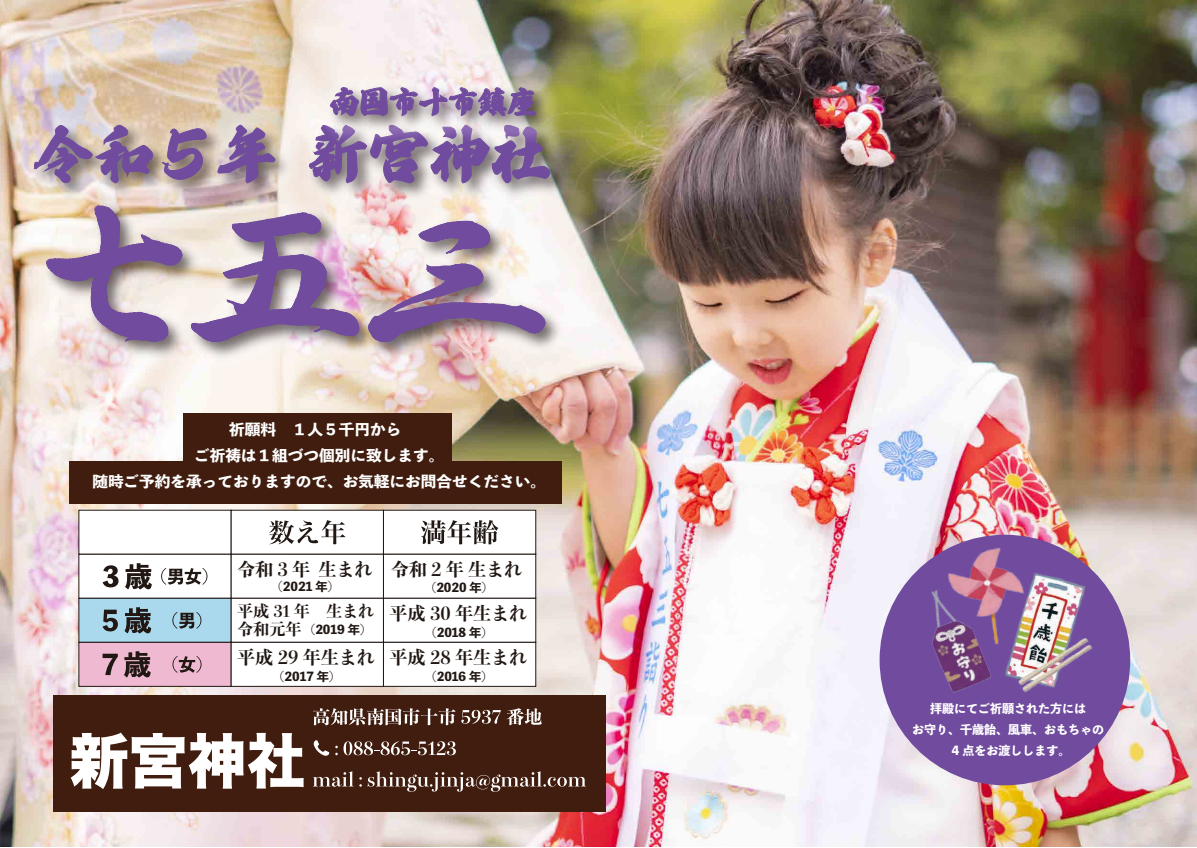
<style>
.page{position:relative;width:1197px;height:848px;background:#fff}
.page>*{position:absolute;margin:0;border:0;box-sizing:border-box;transform-origin:0 0}
.t1{font:61px "TA fuga fude";color:#704b9e}
.t2{font:59px "Hira Kaku Std W8";color:#fff}
.t3{font:29.6px "TA fuga fude";color:#704b9e}
.t4{font:800 18px "Toppan Bunkyu Midashi Mincho Std N";color:#211814}
.t5{font:800 16px "Toppan Bunkyu Midashi Mincho Std N";color:#211814}
.t6{font:800 15px/26.2px "Toppan Bunkyu Midashi Gothic Std N";color:#fff;text-align:center;scale:1.04 1}
.t7{font:800 12px "Toppan Bunkyu Midashi Gothic Std N";color:#211814}
.t8{font:800 12px/21px "Toppan Bunkyu Midashi Gothic Std N";color:#fff;text-align:center}
.s1{font-family:"Toppan Bunkyu Midashi Mincho Std N";font-size:16px}
</style>
<div class="page">
<img style="left:0;top:0;width:1196px;height:846px">
<div style="left:69px;top:461px;width:493px;height:42px;background:#401d0e"></div>
<div style="left:53px;top:694px;width:552px;height:117px;background:#401d0e"></div>
<div style="left:879px;top:534px;width:250px;height:251px;background:#704b9e;border-radius:50%"></div>
<img style="left:1008px;top:572px;width:87px;height:121px">
<img style="left:943px;top:544px;width:90px;height:106px">
<img style="left:900px;top:575px;width:108px;height:118px">
<img style="left:14px;top:104px;width:574px;height:122px">
<img style="left:24px;top:116px;width:571px;height:117px">
<img style="left:29px;top:124px;width:124px;height:60px">
<svg style="left:160px;top:127px;width:46px;height:54px"></svg>
<svg style="left:218px;top:125px;width:57px;height:59px"></svg>
<svg style="left:309px;top:124px;width:241px;height:60px"></svg>
<svg style="left:313px;top:708px;width:142px;height:17px"></svg>
<svg style="left:461px;top:710px;width:39px;height:13px"></svg>
<svg style="left:506px;top:708px;width:35px;height:17px"></svg>
<svg style="left:314px;top:740px;width:15px;height:15px"></svg>
<svg style="left:335px;top:741px;width:121px;height:14px"></svg>
<svg style="left:313px;top:771px;width:273px;height:20px"></svg>
<div style="left:78px;top:509px;width:154px;height:45px;background:#fff"></div>
<div style="left:231px;top:509px;width:153px;height:45px;background:#fff"></div>
<div style="left:383px;top:509px;width:153px;height:45px;background:#fff"></div>
<div style="left:78px;top:553px;width:154px;height:45px;background:#fff;border:1px solid #211814"></div>
<div style="left:231px;top:553px;width:153px;height:45px;background:#fff;border:1px solid #211814"></div>
<div style="left:383px;top:553px;width:153px;height:45px;background:#fff;border:1px solid #211814"></div>
<div style="left:78px;top:597px;width:154px;height:46px;background:#aad9ee;border:1px solid #211814"></div>
<div style="left:231px;top:597px;width:153px;height:46px;background:#fff;border:1px solid #211814"></div>
<div style="left:383px;top:597px;width:153px;height:46px;background:#fff;border:1px solid #211814"></div>
<div style="left:78px;top:642px;width:154px;height:45px;background:#efb9d1;border:1px solid #211814"></div>
<div style="left:231px;top:642px;width:153px;height:45px;background:#fff;border:1px solid #211814"></div>
<div style="left:383px;top:642px;width:153px;height:45px;background:#fff;border:1px solid #211814"></div>
<svg style="left:103px;top:565px;width:15px;height:22px"></svg>
<svg style="left:125px;top:563px;width:27px;height:26px"></svg>
<svg style="left:161px;top:568px;width:46px;height:16px"></svg>
<svg style="left:269px;top:520px;width:76px;height:24px"></svg>
<svg style="left:421px;top:520px;width:77px;height:24px"></svg>
<svg style="left:103px;top:609px;width:15px;height:22px"></svg>
<svg style="left:124px;top:607px;width:27px;height:26px"></svg>
<svg style="left:172px;top:612px;width:29px;height:16px"></svg>
<svg style="left:103px;top:653px;width:15px;height:22px"></svg>
<svg style="left:124px;top:651px;width:27px;height:26px"></svg>
<svg style="left:172px;top:656px;width:29px;height:16px"></svg>
<img style="left:310px;top:67px;width:259px;height:84px">
<img style="left:321px;top:78px;width:243px;height:70px">
<img style="left:330px;top:45px;width:206px;height:72px">
<div style="left:183px;top:413px;width:268px;height:56px;background:#401d0e"></div>
<img style="left:26px;top:185px;width:554px;height:192px">
<img style="left:38px;top:197px;width:529px;height:167px">
<svg style="left:46px;top:205px;width:137px;height:137px"></svg>
<svg style="left:190px;top:212px;width:170px;height:130px"></svg>
<svg style="left:417px;top:220px;width:73px;height:34px"></svg>
<img style="left:367px;top:263px;width:179px;height:79px">
<h3 class="t3" style="left:330px;top:86px;width:208px">南国市十市鎮座</h3>
<h1 class="t1" style="left:33px;top:123px;width:520px">令和５年 新宮神社</h1>
<p class="t6" style="left:92px;top:415px;width:437px">祈願料　１人５千円から<br>ご祈祷は１組づつ個別に致します。<br>随時ご予約を承っておりますので、お気軽にお問合せください。</p>
<p class="t4" style="left:237px;top:555px;width:137px">令和 3 年 生まれ</p>
<p class="t4" style="left:390px;top:555px;width:133px">令和 2 年 生まれ</p>
<p class="t7" style="left:271px;top:577px;width:70px">（2021 年）</p>
<p class="t7" style="left:424px;top:577px;width:71px">（2020 年）</p>
<p class="t5" style="left:237px;top:598px;width:138px">平成 31 年　生まれ</p>
<p class="t7" style="left:237px;top:620px;width:136px"><span class="s1">令和元年</span>（2019 年）</p>
<p class="t4" style="left:237px;top:643px;width:139px">平成 29 年生まれ</p>
<p class="t4" style="left:389px;top:599px;width:139px">平成 30 年生まれ</p>
<p class="t4" style="left:389px;top:643px;width:139px">平成 28 年生まれ</p>
<p class="t7" style="left:425px;top:623px;width:70px">（2018 年）</p>
<p class="t7" style="left:272px;top:667px;width:70px">（2017 年）</p>
<p class="t7" style="left:425px;top:667px;width:70px">（2016 年）</p>
<h2 class="t2" style="left:69px;top:728px;width:237px">新宮神社</h2>
<p class="t8" style="left:912px;top:697px;width:193px">拝殿にてご祈願された方には<br>お守り、千歳飴、風車、おもちゃの<br>4 点をお渡しします。</p>
</div>
